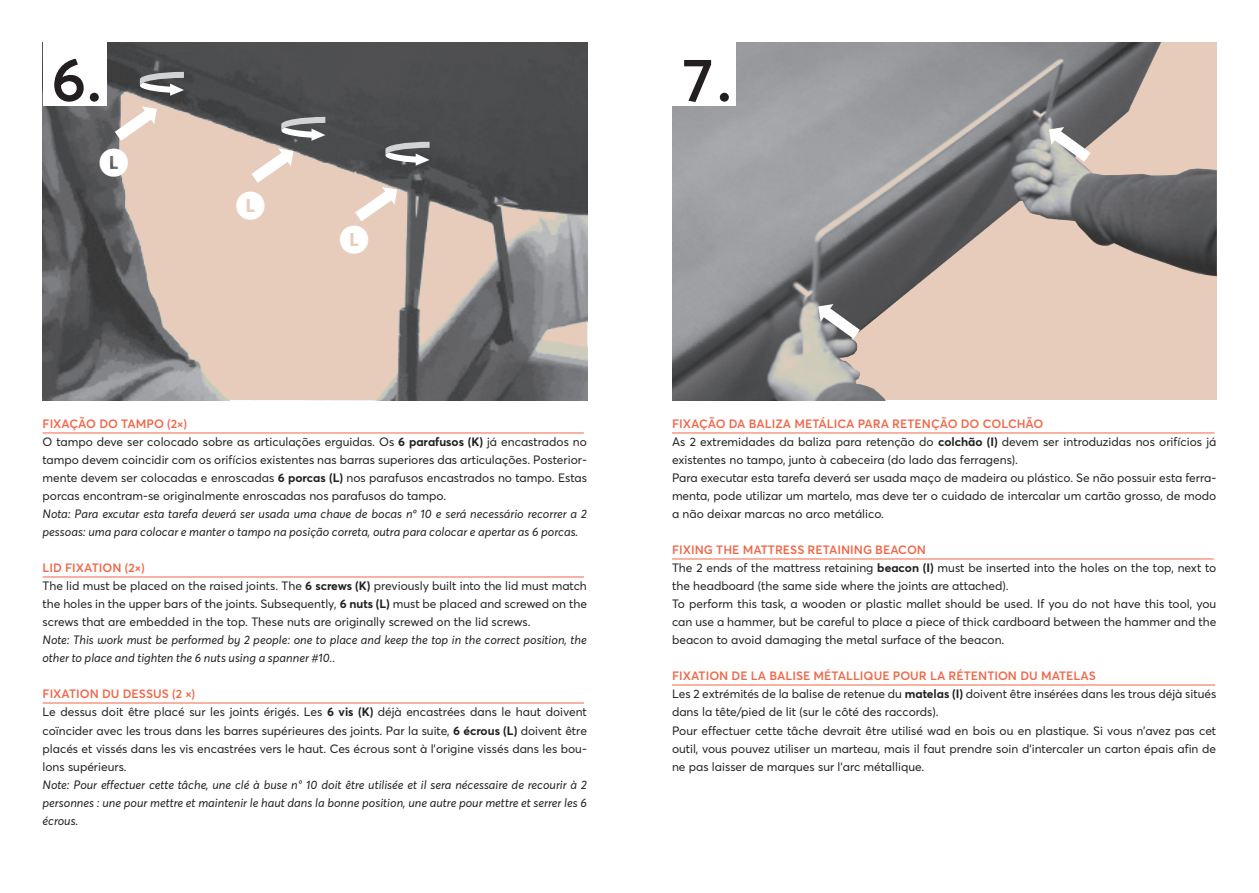
<style>
.page{position:relative;width:1259px;height:893px;background:#fff}
.page>*{position:absolute;margin:0;border:0;box-sizing:border-box;transform-origin:0 0}
.t1{font:600 60px "Averta CY";color:#231f20}
.t2{font:30px "Whitney Index Black Round Bd";color:#fff}
.t3{font:12px/18px "Averta CY";color:#231f20;text-align:justify}
.t4{font:italic 12px/18px "Averta CY";color:#231f20}
.t5{font:600 12px "Averta CY";color:#f26648}
.s1{font-weight:700}
</style>
<div class="page">
<hr style="left:43px;top:433px;width:541px;height:1px;background:#f26648">
<hr style="left:43px;top:577px;width:541px;height:1px;background:#f26648">
<hr style="left:43px;top:703px;width:541px;height:1px;background:#f26648">
<hr style="left:672px;top:433px;width:542px;height:1px;background:#f26648">
<hr style="left:672px;top:559px;width:541px;height:1px;background:#f26648">
<hr style="left:672px;top:685px;width:543px;height:1px;background:#f26648">
<img style="left:43px;top:43px;width:544px;height:357px">
<img style="left:672px;top:43px;width:544px;height:357px">
<div style="left:43px;top:43px;width:63px;height:63px;background:#fff"></div>
<div style="left:672px;top:43px;width:64px;height:63px;background:#fff"></div>
<svg style="left:115px;top:106px;width:42px;height:35px"></svg>
<svg style="left:355px;top:187px;width:42px;height:34px"></svg>
<svg style="left:251px;top:148px;width:42px;height:35px"></svg>
<svg style="left:134px;top:72px;width:50px;height:24px"></svg>
<svg style="left:275px;top:117px;width:50px;height:24px"></svg>
<svg style="left:379px;top:142px;width:50px;height:24px"></svg>
<svg style="left:818px;top:304px;width:42px;height:35px"></svg>
<svg style="left:1049px;top:127px;width:41px;height:35px"></svg>
<p class="t1" style="left:51px;top:38px;width:53px">6.</p>
<p class="t1" style="left:680px;top:38px;width:54px">7.</p>
<p class="t2" style="left:99px;top:148px;width:32px">L</p>
<p class="t2" style="left:235px;top:192px;width:32px">L</p>
<p class="t2" style="left:339px;top:225px;width:32px">L</p>
<p class="t5" style="left:43px;top:416px;width:146px">FIXAÇÃO DO TAMPO (2×)</p>
<p class="t3" style="left:43px;top:433px;width:546px">O tampo deve ser colocado sobre as articulações erguidas. Os <span class="s1">6 parafusos (K)</span> já encastrados no tampo devem coincidir com os orifícios existentes nas barras superiores das articulações. Posterior&shy;mente devem ser colocadas e enroscadas <span class="s1">6 porcas (L)</span> nos parafusos encastrados no tampo. Estas porcas encontram-se originalmente enroscadas nos parafusos do tampo.</p>
<p class="t4" style="left:43px;top:505px;width:546px">Nota: Para excutar esta tarefa deverá ser usada uma chave de bocas nº 10 e será necessário recorrer a 2 pessoas: uma para colocar e manter o tampo na posição correta, outra para colocar e apertar as 6 porcas.</p>
<p class="t5" style="left:43px;top:560px;width:104px">LID FIXATION (2×)</p>
<p class="t3" style="left:43px;top:577px;width:546px">The lid must be placed on the raised joints. The <span class="s1">6 screws (K)</span> previously built into the lid must match the holes in the upper bars of the joints. Subsequently, <span class="s1">6 nuts (L)</span> must be placed and screwed on the screws that are embedded in the top. These nuts are originally screwed on the lid screws.</p>
<p class="t4" style="left:43px;top:631px;width:546px">Note: This work must be performed by 2 people: one to place and keep the top in the correct position, the other to place and tighten the 6 nuts using a spanner #10..</p>
<p class="t5" style="left:43px;top:686px;width:154px">FIXATION DU DESSUS (2 ×)</p>
<p class="t3" style="left:43px;top:703px;width:546px">Le dessus doit être placé sur les joints érigés. Les <span class="s1">6 vis (K)</span> déjà encastrées dans le haut doivent coïncider avec les trous dans les barres supérieures des joints. Par la suite, <span class="s1">6 écrous (L)</span> doivent être placés et vissés dans les vis encastrées vers le haut. Ces écrous sont à l’origine vissés dans les bou&shy;lons supérieurs.</p>
<p class="t4" style="left:43px;top:775px;width:546px;text-align:justify">Note: Pour effectuer cette tâche, une clé à buse n° 10 doit être utilisée et il sera nécessaire de recourir à 2 personnes : une pour mettre et maintenir le haut dans la bonne position, une autre pour mettre et serrer les 6 écrous.</p>
<p class="t5" style="left:672px;top:416px;width:373px">FIXAÇÃO DA BALIZA METÁLICA PARA RETENÇÃO DO COLCHÃO</p>
<p class="t3" style="left:672px;top:433px;width:546px">As 2 extremidades da baliza para retenção do <span class="s1">colchão (I)</span> devem ser introduzidas nos orifícios já existentes no tampo, junto à cabeceira (do lado das ferragens).</p>
<p class="t3" style="left:672px;top:469px;width:546px">Para executar esta tarefa deverá ser usada maço de madeira ou plástico. Se não possuir esta ferra&shy;menta, pode utilizar um martelo, mas deve ter o cuidado de intercalar um cartão grosso, de modo a não deixar marcas no arco metálico.</p>
<p class="t5" style="left:672px;top:542px;width:256px">FIXING THE MATTRESS RETAINING BEACON</p>
<p class="t3" style="left:672px;top:559px;width:546px">The 2 ends of the mattress retaining <span class="s1">beacon (I)</span> must be inserted into the holes on the top, next to the headboard (the same side where the joints are attached).</p>
<p class="t3" style="left:672px;top:595px;width:546px">To perform this task, a wooden or plastic mallet should be used. If you do not have this tool, you can use a hammer, but be careful to place a piece of thick cardboard between the hammer and the beacon to avoid damaging the metal surface of the beacon.</p>
<p class="t5" style="left:672px;top:668px;width:425px">FIXATION DE LA BALISE MÉTALLIQUE POUR LA RÉTENTION DU MATELAS</p>
<p class="t3" style="left:672px;top:685px;width:546px">Les 2 extrémités de la balise de retenue du <span class="s1">matelas (I)</span> doivent être insérées dans les trous déjà situés dans la tête/pied de lit (sur le côté des raccords).</p>
<p class="t3" style="left:672px;top:721px;width:546px">Pour effectuer cette tâche devrait être utilisé wad en bois ou en plastique. Si vous n’avez pas cet outil, vous pouvez utiliser un marteau, mais il faut prendre soin d’intercaler un carton épais afin de ne pas laisser de marques sur l’arc métallique.</p>
</div>
